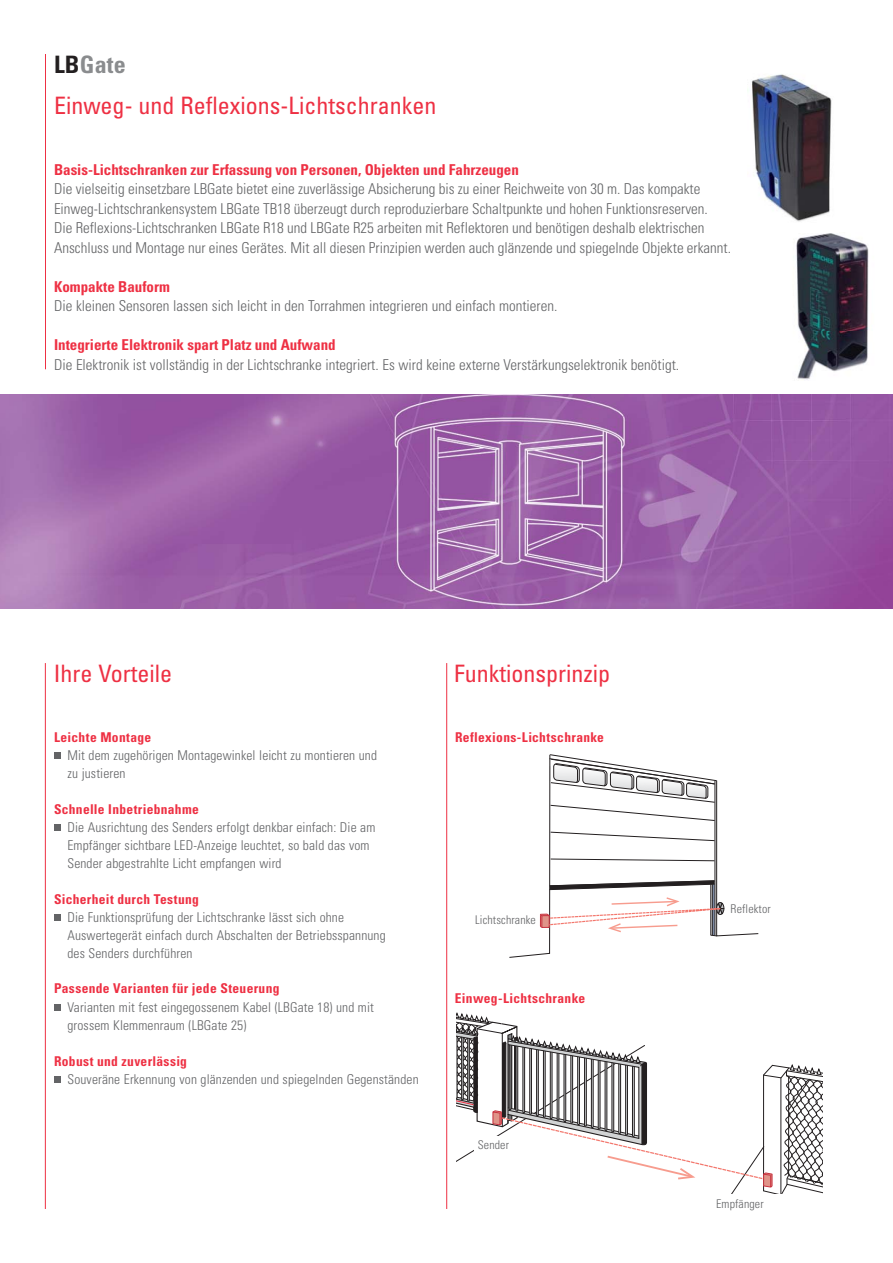
<style>
.page{position:relative;width:893px;height:1263px;background:#fff}
.page>*{position:absolute;margin:0;border:0;box-sizing:border-box;transform-origin:0 0}
.t1{font:condensed 24px/40.7px "Univers";color:#ee3043}
.t2{font:300 condensed 15px/19.5px "Univers";color:#636466}
.t3{font:700 condensed 15px "Univers";color:#ee3043}
.t4{font:300 condensed 13.5px/18px "Univers";letter-spacing:.01em;color:#636466}
.t5{font:700 condensed 13.5px "Univers";letter-spacing:.025em;color:#ee3043}
.t6{font:300 condensed 12px "Univers";letter-spacing:.01em;color:#636466}
.s1{font-weight:700;color:#231f20}
.s2{font-weight:700;color:#8a8c8e}
</style>
<div class="page">
<img style="left:0;top:394px;width:893px;height:215px">
<img style="left:796px;top:233px;width:73px;height:147px">
<img style="left:752px;top:74px;width:80px;height:148px">
<svg style="left:509px;top:754px;width:250px;height:204px"></svg>
<svg style="left:456px;top:1012px;width:367px;height:182px"></svg>
<hr style="left:45px;top:54px;width:1px;height:315px;background:#ee3043">
<hr style="left:45px;top:663px;width:1px;height:546px;background:#ee3043">
<hr style="left:446px;top:663px;width:1px;height:546px;background:#ee3043">
<div style="left:54px;top:752px;width:6px;height:7px;background:#636466"></div>
<div style="left:54px;top:824px;width:6px;height:7px;background:#636466"></div>
<div style="left:54px;top:914px;width:6px;height:7px;background:#636466"></div>
<div style="left:54px;top:1004px;width:6px;height:7px;background:#636466"></div>
<div style="left:54px;top:1076px;width:6px;height:7px;background:#636466"></div>
<div style="left:475px;top:1136px;width:63px;height:27px;background:#fff"></div>
<h1 class="t1" style="left:54px;top:46px;width:384px"><span class="s1">LB</span><span class="s2">Gate<br></span>Einweg- und Reflexions-Lichtschranken</h1>
<p class="t3" style="left:54px;top:164px;width:466px">Basis-Lichtschranken zur Erfassung von Personen, Objekten und Fahrzeugen</p>
<p class="t2" style="left:54px;top:181px;width:679px">Die vielseitig einsetzbare LBGate bietet eine zuverlässige Absicherung bis zu einer Reichweite von 30 m. Das kompakte Einweg-Lichtschrankensystem LBGate TB18 überzeugt durch reproduzierbare Schaltpunkte und hohen Funktionsreserven.<br>Die Reflexions-Lichtschranken LBGate R18 und LBGate R25 arbeiten mit Reflektoren und benötigen deshalb elektrischen Anschluss und Montage nur eines Gerätes. Mit all diesen Prinzipien werden auch glänzende und spiegelnde Objekte erkannt.</p>
<p class="t3" style="left:54px;top:281px;width:117px">Kompakte Bauform</p>
<p class="t2" style="left:54px;top:298px;width:505px">Die kleinen Sensoren lassen sich leicht in den Torrahmen integrieren und einfach montieren.</p>
<p class="t3" style="left:54px;top:339px;width:283px">Integrierte Elektronik spart Platz und Aufwand</p>
<p class="t2" style="left:54px;top:356px;width:627px">Die Elektronik ist vollständig in der Lichtschranke integriert. Es wird keine externe Verstärkungselektronik benötigt.</p>
<h1 class="t1" style="left:54px;top:655px;width:120px">Ihre Vorteile</h1>
<h1 class="t1" style="left:454px;top:655px;width:157px">Funktionsprinzip</h1>
<p class="t5" style="left:54px;top:732px;width:99px">Leichte Montage</p>
<p class="t4" style="left:68px;top:748px;width:311px">Mit dem zugehörigen Montagewinkel leicht zu montieren und zu justieren</p>
<p class="t5" style="left:54px;top:804px;width:146px">Schnelle In betriebnahme</p>
<p class="t4" style="left:68px;top:820px;width:309px">Die Ausrichtung des Senders erfolgt denkbar einfach: Die am<br>Empfänger sichtbare LED-Anzeige leuchtet, so bald das vom<br>Sender abgestrahlte Licht empfangen wird</p>
<p class="t5" style="left:54px;top:894px;width:146px">Sicherheit durch Testung</p>
<p class="t4" style="left:68px;top:910px;width:320px">Die Funktionsprüfung der Lichtschranke lässt sich ohne<br>Aus wertegerät einfach durch Abschalten der Betriebsspannung des Senders durchführen</p>
<p class="t5" style="left:54px;top:983px;width:227px">Passende Varianten für jede Steuerung</p>
<p class="t4" style="left:68px;top:1000px;width:308px">Varianten mit fest eingegossenem Kabel (LBGate 18) und mit grossem Klemmenraum (LBGate 25)</p>
<p class="t5" style="left:54px;top:1056px;width:135px">Robust und zuverlässig</p>
<p class="t4" style="left:68px;top:1072px;width:353px">Souveräne Erkennung von glänzenden und spiegelnden Gegenständen</p>
<p class="t5" style="left:455px;top:732px;width:151px">Reflexions-Lichtschranke</p>
<p class="t6" style="left:475px;top:915px;width:62px">Lichtschranke</p>
<p class="t5" style="left:455px;top:994px;width:132px">Einweg-Lichtschranke</p>
<p class="t6" style="left:478px;top:1140px;width:33px">Sender</p>
<p class="t6" style="left:730px;top:904px;width:42px">Reflektor</p>
<p class="t6" style="left:716px;top:1199px;width:49px">Empfänger</p>
</div>
